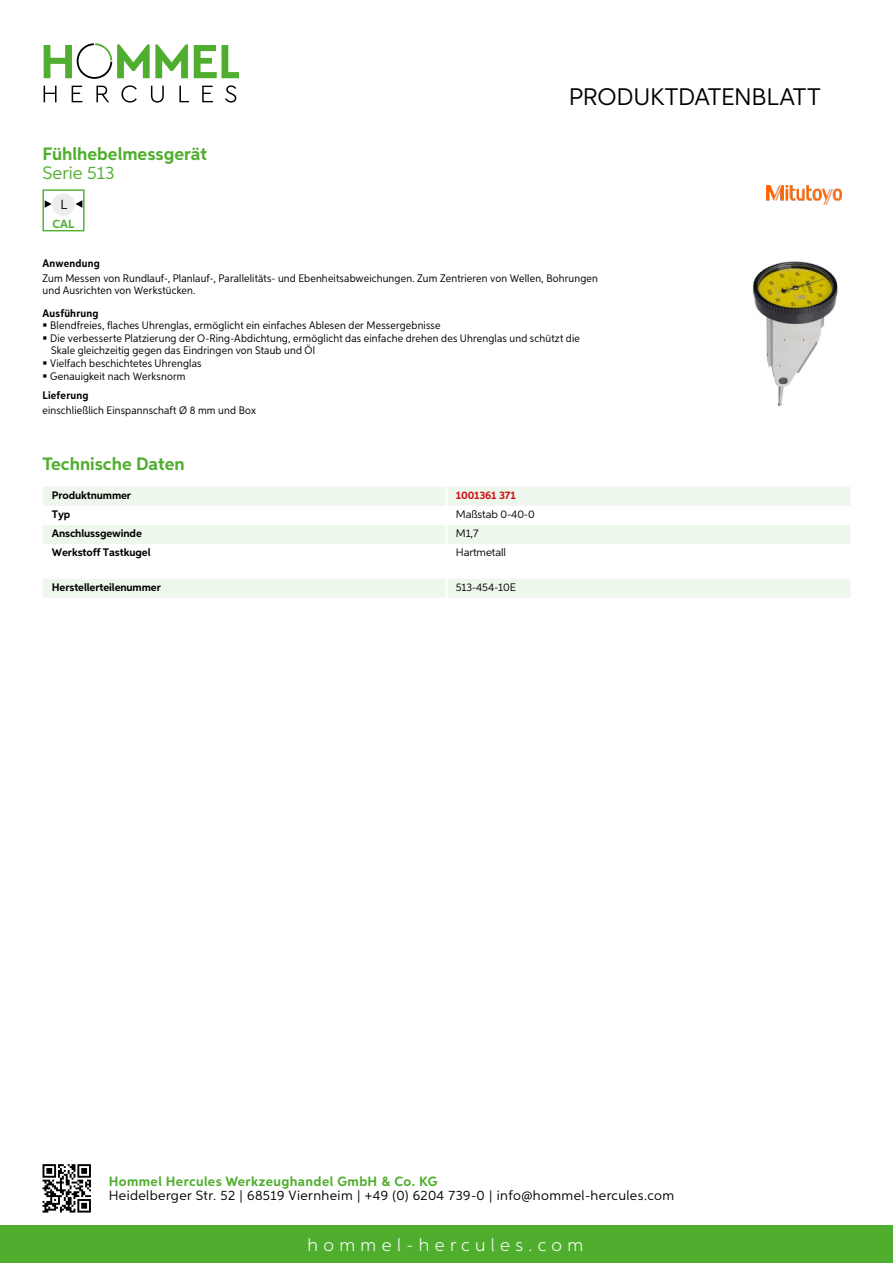
<style>
.page{position:relative;width:893px;height:1263px;background:#fff}
.page>*{position:absolute;margin:0;border:0;box-sizing:border-box;transform-origin:0 0}
.t1{font:24px "Aspira";letter-spacing:-.01em;color:#000}
.t2{font:700 18px "Aspira";color:#50ae2f}
.t3{font:300 18px "Aspira";letter-spacing:.3em;color:#fff}
.t4{font:18px "Aspira";color:#50ae2f}
.t5{font:13.5px "Aspira";letter-spacing:.03em;color:#000}
.t6{font:700 13.5px "Aspira";letter-spacing:.03em;color:#50ae2f}
.t7{font:13.35px "Aspira";color:#000}
.t8{font:700 11.85px "Aspira";color:#50ae2f}
.t9{font:10.95px/12.6px "Aspira Nar";letter-spacing:.015em;color:#000}
.t10{font:700 10.95px "Aspira";letter-spacing:-.01em;color:#000}
.t11{font:10.95px "Aspira";letter-spacing:-.01em;color:#000}
.t12{font:700 10.95px "Aspira Nar";letter-spacing:.02em;color:#000}
.t13{font:700 10.95px "Aspira";letter-spacing:-.01em;color:#cd1013}
</style>
<div class="page">
<div style="left:0;top:1226px;width:893px;height:37px;background:#50ae2f"></div>
<svg style="left:43px;top:1164px;width:48px;height:48px"></svg>
<svg style="left:194px;top:45px;width:45px;height:33px"></svg>
<svg style="left:44px;top:43px;width:144px;height:36px"></svg>
<svg style="left:44px;top:86px;width:13px;height:16px"></svg>
<svg style="left:72px;top:86px;width:10px;height:16px"></svg>
<svg style="left:96px;top:86px;width:13px;height:16px"></svg>
<svg style="left:121px;top:85px;width:16px;height:18px"></svg>
<svg style="left:151px;top:86px;width:13px;height:17px"></svg>
<svg style="left:179px;top:86px;width:10px;height:16px"></svg>
<svg style="left:202px;top:86px;width:11px;height:16px"></svg>
<svg style="left:225px;top:85px;width:11px;height:18px"></svg>
<div style="left:43px;top:487px;width:807px;height:19px;background:#eef7eb"></div>
<div style="left:43px;top:525px;width:807px;height:19px;background:#eef7eb"></div>
<hr style="left:445px;top:487px;width:3px;height:19px;background:#fff">
<hr style="left:445px;top:525px;width:3px;height:19px;background:#fff">
<div style="left:43px;top:579px;width:807px;height:19px;background:#eef7eb"></div>
<hr style="left:445px;top:579px;width:3px;height:19px;background:#fff">
<div style="left:43px;top:189px;width:42px;height:42px;border:1px solid #50ae2f"></div>
<div style="left:52px;top:193px;width:23px;height:23px;background:#ececec;border-radius:50%"></div>
<svg style="left:76px;top:200px;width:6px;height:8px"></svg>
<svg style="left:45px;top:200px;width:7px;height:8px"></svg>
<img style="left:752px;top:261px;width:86px;height:146px">
<img style="left:766px;top:185px;width:76px;height:19px">
<h2 class="t2" style="left:43px;top:142px;width:166px">Fühlhebelmessgerät</h2>
<h2 class="t4" style="left:43px;top:162px;width:73px">Serie 513</h2>
<p class="t7" style="left:60px;top:196px;width:8px">l</p>
<p class="t8" style="left:53px;top:216px;width:23px">CAL</p>
<h1 class="t1" style="left:569px;top:82px;width:253px">Produktdatenblatt</h1>
<p class="t12" style="left:43px;top:257px;width:59px">Anwendung</p>
<p class="t9" style="left:43px;top:273px;width:557px;line-height:12px">Zum Messen von Rundlauf-, Planlauf-, Parallelitäts- und Ebenheitsabweichungen. Zum Zentrieren von Wellen, Bohrungen und Ausrichten von Werkstücken.</p>
<p class="t12" style="left:43px;top:306px;width:58px">Ausführung</p>
<p class="t9" style="left:50px;top:319px;width:531px">Blendfreies, flaches Uhrenglas, ermöglicht ein einfaches Ablesen der Messergebnisse<br>Die verbesserte Platzierung der O-Ring-Abdichtung, ermöglicht das einfache drehen des Uhrenglas und schützt die Skale gleichzeitig gegen das Eindringen von Staub und Öl<br>Vielfach beschichtetes Uhrenglas<br>Genauigkeit nach Werksnorm</p>
<p class="t12" style="left:43px;top:388px;width:47px">Lieferung</p>
<p class="t9" style="left:43px;top:404px;width:215px">einschließlich Einspannschaft Ø 8 mm und Box</p>
<h2 class="t2" style="left:43px;top:452px;width:144px">Technische Daten</h2>
<p class="t10" style="left:52px;top:488px;width:81px">Produktnummer</p>
<p class="t13" style="left:456px;top:488px;width:61px">1001361 371</p>
<p class="t10" style="left:52px;top:507px;width:20px">Typ</p>
<p class="t11" style="left:456px;top:507px;width:80px">Maßstab 0-40-0</p>
<p class="t10" style="left:52px;top:526px;width:92px">Anschlussgewinde</p>
<p class="t11" style="left:456px;top:526px;width:24px">M1,7</p>
<p class="t10" style="left:52px;top:545px;width:100px">Werkstoff Tastkugel</p>
<p class="t11" style="left:456px;top:546px;width:52px">Hartmetall</p>
<p class="t10" style="left:52px;top:580px;width:111px">Herstellerteilenummer</p>
<p class="t11" style="left:456px;top:580px;width:60px">513-454-10E</p>
<p class="t6" style="left:109px;top:1172px;width:330px">Hommel Hercules Werkzeughandel GmbH &amp; Co. KG</p>
<p class="t5" style="left:109px;top:1187px;width:567px">Heidelberger Str. 52 | 68519 Viernheim | +49 (0) 6204 739-0 | info@hommel-hercules.com</p>
<h2 class="t3" style="left:307px;top:1234px;width:277px">hommel-hercules.com</h2>
</div>
